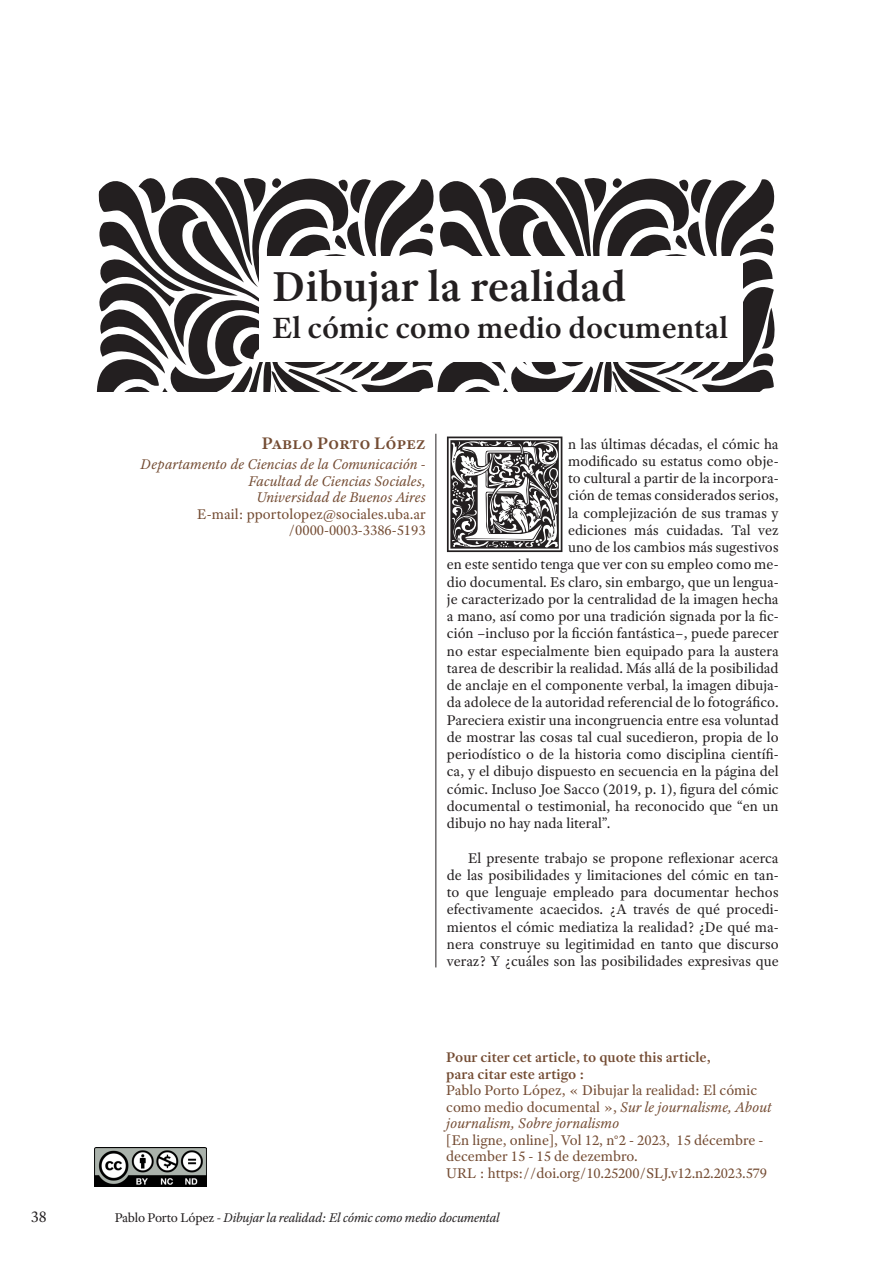
<style>
.page{position:relative;width:893px;height:1263px;background:#fff}
.page>*{position:absolute;margin:0;border:0;box-sizing:border-box;transform-origin:0 0}
._1er_paragraphe{font:144.3px "Goudy Initialen";color:#231f20}
.Titre_1{font:600 45px "Adobe Text Pro";color:#231f20}
.titre2{font:600 31.5px "Adobe Text Pro";letter-spacing:.005em;color:#231f20}
.auteur{font:600 18px "Adobe Text Pro";letter-spacing:-.005em;color:#744c33}
.t1{font:16.5px "Adobe Text Pro";color:#231f20}
._1er_paragraphe-2{font:15px "Adobe Text Pro";color:#231f20}
.corps_de_texte{font:15px/17.2px "Adobe Text Pro";color:#231f20;text-align:justify}
.auteur_fonction_email{font:15px/16.5px "Adobe Text Pro";color:#744c33}
.Auteur_centre_de_recherche{font:italic 15px/16.5px "Adobe Text Pro";color:#744c33;text-align:right}
.t2{font:600 15px/16.5px "Adobe Text Pro";color:#744c33}
.t3{font:italic 13.5px "Adobe Text Pro";letter-spacing:-.02em;color:#231f20}
.s1{font-style:italic}
.s2{font-style:normal}
</style>
<div class="page">
<svg style="left:97px;top:177px;width:678px;height:214px"></svg>
<img style="left:95px;top:1148px;width:111px;height:39px">
<hr style="left:435px;top:434px;width:1px;height:533px;background:#231f20">
<div style="left:260px;top:256px;width:483px;height:105px;background:#fff"></div>
<p class="t1" style="left:31px;top:1206px;width:17px">38</p>
<p class="Titre_1" style="left:273px;top:257px;width:355px">Dibujar la realidad</p>
<p class="titre2" style="left:273px;top:308px;width:457px">El cómic como medio documental</p>
<p class="auteur" style="left:262px;top:431px;width:165px">Pablo Porto López</p>
<p class="Auteur_centre_de_recherche" style="left:141px;top:456px;width:287px">Departamento de Ciencias de la Comunicación -<br>Facultad de Ciencias Sociales,</p>
<p class="Auteur_centre_de_recherche" style="left:256px;top:489px;width:171px">Universidad de Buenos Aires</p>
<p class="auteur_fonction_email" style="left:197px;top:505px;width:230px">E-mail: pportolopez@sociales.uba.ar</p>
<p class="auteur_fonction_email" style="left:288px;top:522px;width:139px">/0000-0003-3386-5193</p>
<p class="_1er_paragraphe" style="left:447px;top:418px;width:123px">E</p>
<p class="_1er_paragraphe-2" style="left:568px;top:434px;width:212px">n las últimas décadas, el cómic ha</p>
<p class="_1er_paragraphe-2" style="left:568px;top:451px;width:212px">modificado su estatus como obje-</p>
<p class="_1er_paragraphe-2" style="left:568px;top:469px;width:212px">to cultural a partir de la incorpora-</p>
<p class="_1er_paragraphe-2" style="left:568px;top:486px;width:212px">ción de temas considerados serios,</p>
<p class="_1er_paragraphe-2" style="left:568px;top:503px;width:212px">la complejización de sus tramas y</p>
<p class="_1er_paragraphe-2" style="left:568px;top:520px;width:212px">ediciones más cuidadas. Tal vez</p>
<p class="_1er_paragraphe-2" style="left:568px;top:538px;width:212px">uno de los cambios más sugestivos</p>
<p class="_1er_paragraphe-2" style="left:447px;top:555px;width:333px">en este sentido tenga que ver con su empleo como me-</p>
<p class="_1er_paragraphe-2" style="left:447px;top:572px;width:333px">dio documental. Es claro, sin embargo, que un lengua-</p>
<p class="_1er_paragraphe-2" style="left:447px;top:589px;width:333px">je caracterizado por la centralidad de la imagen hecha</p>
<p class="_1er_paragraphe-2" style="left:447px;top:607px;width:333px">a mano, así como por una tradición signada por la fic-</p>
<p class="_1er_paragraphe-2" style="left:447px;top:624px;width:333px">ción –incluso por la ficción fantástica–, puede parecer</p>
<p class="_1er_paragraphe-2" style="left:447px;top:641px;width:333px">no estar especialmente bien equipado para la austera</p>
<p class="_1er_paragraphe-2" style="left:447px;top:658px;width:333px">tarea de describir la realidad. Más allá de la posibilidad</p>
<p class="_1er_paragraphe-2" style="left:447px;top:676px;width:333px">de anclaje en el componente verbal, la imagen dibuja-</p>
<p class="_1er_paragraphe-2" style="left:447px;top:693px;width:333px">da adolece de la autoridad referencial de lo fotográfico.</p>
<p class="_1er_paragraphe-2" style="left:447px;top:710px;width:333px">Pareciera existir una incongruencia entre esa voluntad</p>
<p class="_1er_paragraphe-2" style="left:447px;top:727px;width:333px">de mostrar las cosas tal cual sucedieron, propia de lo</p>
<p class="_1er_paragraphe-2" style="left:447px;top:745px;width:333px">periodístico o de la historia como disciplina científi-</p>
<p class="_1er_paragraphe-2" style="left:447px;top:762px;width:333px">ca, y el dibujo dispuesto en secuencia en la página del</p>
<p class="_1er_paragraphe-2" style="left:447px;top:779px;width:333px">cómic. Incluso Joe Sacco (2019, p. 1), figura del cómic</p>
<p class="_1er_paragraphe-2" style="left:447px;top:796px;width:333px">documental o testimonial, ha reconocido que “en un</p>
<p class="_1er_paragraphe-2" style="left:447px;top:814px;width:165px">dibujo no hay nada literal”.</p>
<p class="corps_de_texte" style="left:447px;top:849px;width:333px;text-indent:21px">El presente trabajo se propone reflexionar acerca de las posibilidades y limitaciones del cómic en tan&shy;to que lenguaje empleado para documentar hechos efectivamente acaecidos. ¿A través de qué procedi&shy;mientos el cómic mediatiza la realidad? ¿De qué ma&shy;nera construye su legitimidad en tanto que discurso veraz? Y ¿cuáles son las posibilidades expresivas que</p>
<p class="t2" style="left:446px;top:1049px;width:266px">Pour citer cet article, to quote this article, para citar este artigo :</p>
<p class="auteur_fonction_email" style="left:446px;top:1082px;width:327px">Pablo Porto López, « Dibujar la realidad: El cómic como medio documental », <span class="s1">Sur le journalisme, About journalism, Sobre jornalismo<br></span>[En ligne, online], Vol 12, n°2 - 2023, 15 décembre - december 15 - 15 de dezembro.<br>URL : https://doi.org/10.25200/SLJ.v12.n2.2023.579</p>
<p class="t3" style="left:115px;top:1209px;width:386px"><span class="s2">Pablo Porto López</span> - Dibujar la realidad: El cómic como medio documental</p>
</div>
